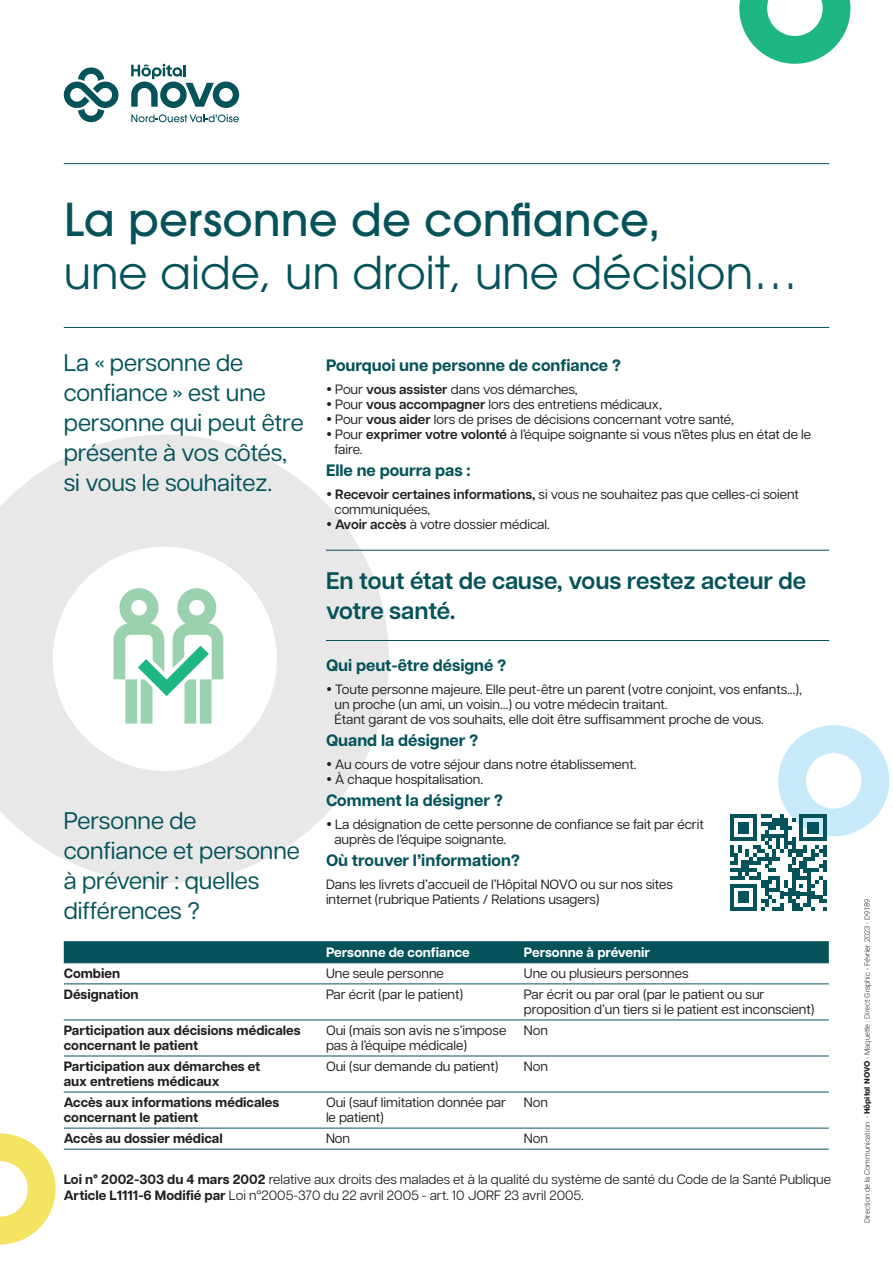
<style>
.page{position:relative;width:893px;height:1263px;background:#fff}
.page>*{position:absolute;margin:0;border:0;box-sizing:border-box;transform-origin:0 0}
.t1{font:45px "ITC Avant Garde Pro";color:#05535a}
.t2{font:500 45px "ITC Avant Garde Pro";color:#05535a}
.t3{font:24px/30px "Articulat CF";color:#05535a}
.t4{font:600 24px/30px "Articulat CF";color:#05535a}
.t5{font:700 16.5px "Articulat CF";color:#05535a}
.t6{font:13.5px/15px "Articulat CF";color:#231f20}
.t7{font:700 13.5px/15px "Articulat CF";color:#231f20}
.t8{font:13.5px/16.2px "Articulat CF";color:#231f20}
.t9{font:700 13.5px "Articulat CF";color:#fff}
.t10{font:300 7.5px "Roboto";color:#231f20}
.s1{font-weight:600}
.s2{font-weight:700}
.s3{font-family:"ITC Avant Garde Pro";font-weight:700}
</style>
<div class="page">
<svg style="left:0;top:434px;width:389px;height:449px;fill:#e9e8e8"></svg>
<hr style="left:326px;top:550px;width:503px;height:1px;background:#05535a">
<hr style="left:326px;top:640px;width:503px;height:1px;background:#05535a">
<hr style="left:64px;top:163px;width:765px;height:1px;background:#05535a">
<hr style="left:64px;top:327px;width:765px;height:1px;background:#05535a">
<div style="left:64px;top:942px;width:765px;height:20px;background:#05535a"></div>
<hr style="left:64px;top:962px;width:262px;height:1px;background:#05535a">
<hr style="left:326px;top:962px;width:198px;height:1px;background:#05535a">
<hr style="left:524px;top:962px;width:305px;height:1px;background:#05535a">
<hr style="left:64px;top:983px;width:262px;height:1px;background:#05535a">
<hr style="left:326px;top:983px;width:198px;height:1px;background:#05535a">
<hr style="left:524px;top:983px;width:305px;height:1px;background:#05535a">
<hr style="left:64px;top:1019px;width:262px;height:1px;background:#05535a">
<hr style="left:326px;top:1019px;width:198px;height:1px;background:#05535a">
<hr style="left:524px;top:1019px;width:305px;height:1px;background:#05535a">
<hr style="left:64px;top:1055px;width:262px;height:1px;background:#05535a">
<hr style="left:326px;top:1055px;width:198px;height:1px;background:#05535a">
<hr style="left:524px;top:1055px;width:305px;height:1px;background:#05535a">
<hr style="left:64px;top:1092px;width:262px;height:1px;background:#05535a">
<hr style="left:326px;top:1092px;width:198px;height:1px;background:#05535a">
<hr style="left:524px;top:1092px;width:305px;height:1px;background:#05535a">
<hr style="left:64px;top:1128px;width:262px;height:1px;background:#05535a">
<hr style="left:326px;top:1128px;width:198px;height:1px;background:#05535a">
<hr style="left:524px;top:1128px;width:305px;height:1px;background:#05535a">
<hr style="left:64px;top:941px;width:262px;height:1px;background:#05535a">
<hr style="left:326px;top:941px;width:198px;height:1px;background:#05535a">
<hr style="left:524px;top:941px;width:305px;height:1px;background:#05535a">
<hr style="left:64px;top:1149px;width:262px;height:1px;background:#05535a">
<hr style="left:326px;top:1149px;width:198px;height:1px;background:#05535a">
<hr style="left:524px;top:1149px;width:305px;height:1px;background:#05535a">
<div style="left:177px;top:588px;width:39px;height:39px;border:12px solid #9ad2ae;border-radius:50%"></div>
<div style="left:119px;top:588px;width:39px;height:39px;border:12px solid #9ad2ae;border-radius:50%"></div>
<div style="left:200px;top:679px;width:11px;height:45px;background:#9ad2ae"></div>
<div style="left:184px;top:679px;width:12px;height:45px;background:#9ad2ae"></div>
<div style="left:141px;top:679px;width:11px;height:45px;background:#9ad2ae"></div>
<div style="left:125px;top:679px;width:12px;height:45px;background:#9ad2ae"></div>
<svg style="left:112px;top:617px;width:113px;height:98px"></svg>
<svg style="left:739px;top:0;width:111px;height:64px"></svg>
<svg style="left:0;top:1133px;width:56px;height:111px"></svg>
<svg style="left:730px;top:725px;width:159px;height:186px"></svg>
<svg style="left:131px;top:114px;width:108px;height:8px"></svg>
<svg style="left:64px;top:67px;width:55px;height:56px"></svg>
<svg style="left:131px;top:64px;width:108px;height:44px"></svg>
<svg style="left:327px;top:492px;width:4px;height:4px"></svg>
<svg style="left:327px;top:522px;width:4px;height:4px"></svg>
<svg style="left:327px;top:687px;width:4px;height:4px"></svg>
<svg style="left:327px;top:762px;width:4px;height:4px"></svg>
<svg style="left:327px;top:777px;width:4px;height:4px"></svg>
<svg style="left:327px;top:822px;width:4px;height:4px"></svg>
<h1 class="t2" style="left:64px;top:191px;width:598px">La personne de confiance,</h1>
<h1 class="t1" style="left:64px;top:244px;width:736px">une aide, un droit, une décision…</h1>
<h2 class="t3" style="left:64px;top:346px;width:241px">La « personne de confiance » est une personne qui peut être présente à vos côtés, si vous le souhaitez.</h2>
<h2 class="t3" style="left:64px;top:804px;width:238px">Personne de confiance et personne à prévenir : quelles différences ?</h2>
<p class="t5" style="left:326px;top:353px;width:297px">Pourquoi une personne de confiance ?</p>
<p class="t6" style="left:334px;top:381px;width:478px">Pour <span class="s1">vous assister</span> dans vos démarches,<br>Pour <span class="s1">vous accompagner</span> lors des entretiens médicaux,<br>Pour <span class="s1">vous aider</span> lors de prises de décisions concernant votre santé,<br>Pour <span class="s1">exprimer votre volonté</span> à l’équipe soignante si vous n’êtes plus en état de le faire.</p>
<p class="t5" style="left:326px;top:458px;width:146px">Elle ne pourra pas :</p>
<p class="t6" style="left:334px;top:486px;width:466px"><span class="s1">Recevoir certaines informations,</span> si vous ne souhaitez pas que celles-ci soient communiquées,<br><span class="s1">Avoir accès</span> à votre dossier médical.</p>
<h2 class="t4" style="left:326px;top:565px;width:482px">En tout état de cause, vous restez acteur de votre santé.</h2>
<p class="t5" style="left:326px;top:653px;width:182px">Qui peut-être désigné ?</p>
<p class="t6" style="left:334px;top:681px;width:469px">Toute personne majeure. Elle peut-être un parent (votre conjoint, vos enfants…), un proche (un ami, un voisin…) ou votre médecin traitant.<br>Étant garant de vos souhaits, elle doit être suffisamment proche de vous.</p>
<p class="t5" style="left:326px;top:728px;width:154px">Quand la désigner ?</p>
<p class="t6" style="left:335px;top:756px;width:303px">Au cours de votre séjour dans notre établissement.<br>À chaque hospitalisation.</p>
<p class="t5" style="left:326px;top:788px;width:179px">Comment la désigner ?</p>
<p class="t6" style="left:334px;top:816px;width:371px">La désignation de cette personne de confiance se fait par écrit auprès de l’équipe soignante.</p>
<p class="t5" style="left:326px;top:848px;width:196px">Où trouver l’information?</p>
<p class="t6" style="left:326px;top:876px;width:348px">Dans les livrets d’accueil de l’Hôpital NOVO ou sur nos sites internet (rubrique Patients / Relations usagers)</p>
<p class="t9" style="left:326px;top:942px;width:145px">Personne de confiance</p>
<p class="t9" style="left:524px;top:942px;width:128px">Personne à prévenir</p>
<p class="t7" style="left:64px;top:965px;width:58px">Combien</p>
<p class="t6" style="left:326px;top:965px;width:119px">Une seule personne</p>
<p class="t6" style="left:524px;top:965px;width:166px">Une ou plusieurs personnes</p>
<p class="t7" style="left:64px;top:986px;width:76px">Désignation</p>
<p class="t6" style="left:326px;top:986px;width:139px">Par écrit (par le patient)</p>
<p class="t6" style="left:524px;top:986px;width:292px">Par écrit ou par oral (par le patient ou sur proposition d’un tiers si le patient est inconscient)</p>
<p class="t7" style="left:64px;top:1022px;width:238px">Participation aux décisions médicales concernant le patient</p>
<p class="t6" style="left:326px;top:1022px;width:182px">Oui (mais son avis ne s’impose pas à l’équipe médicale)</p>
<p class="t6" style="left:524px;top:1022px;width:26px">Non</p>
<p class="t7" style="left:64px;top:1058px;width:198px">Participation aux démarches et aux entretiens médicaux</p>
<p class="t6" style="left:326px;top:1058px;width:174px">Oui (sur demande du patient)</p>
<p class="t6" style="left:524px;top:1058px;width:26px">Non</p>
<p class="t7" style="left:64px;top:1094px;width:217px">Accès aux informations médicales concernant le patient</p>
<p class="t6" style="left:326px;top:1094px;width:182px">Oui (sauf limitation donnée par le patient)</p>
<p class="t6" style="left:524px;top:1094px;width:26px">Non</p>
<p class="t7" style="left:64px;top:1130px;width:161px">Accès au dossier médical</p>
<p class="t6" style="left:326px;top:1130px;width:26px">Non</p>
<p class="t6" style="left:524px;top:1130px;width:26px">Non</p>
<p class="t8" style="left:64px;top:1170px;width:769px"><span class="s2">Loi n° 2002-303 du 4 mars 2002</span> relative aux droits des malades et à la qualité du système de santé du Code de la Santé Publique<br><span class="s2">Article L1111-6 Modifié par</span> Loi n°2005-370 du 22 avril 2005 - art. 10 JORF 23 avril 2005.</p>
<p class="t10" style="left:862px;top:1223px;width:326px;rotate:-90deg">Direction de la Communication - <span class="s3">Hôpital NOVO</span> - Maquette : Direct Graphic - Février 2023 - D9189</p>
</div>
